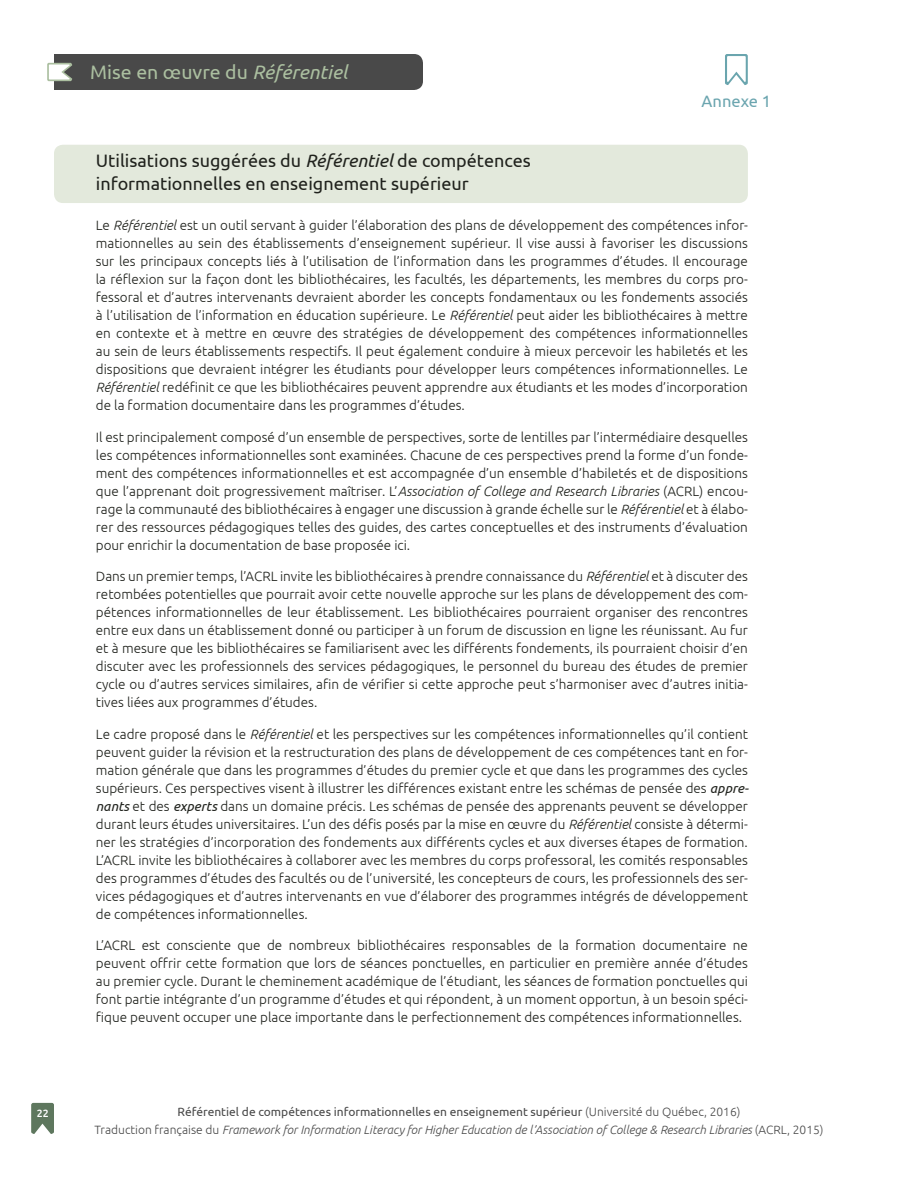
<style>
.page{position:relative;width:918px;height:1188px;background:#fff}
.page>*{position:absolute;margin:0;border:0;box-sizing:border-box;transform-origin:0 0}
.t1{font:19.5px "Ubuntu";color:#abbfa0}
.t2{font:18px/22.5px "Ubuntu";color:#20221d}
.t3{font:16.5px "Ubuntu";color:#6ba5af}
.t4{font:300 13.5px/18px "Ubuntu";color:#20221d;text-align:justify}
.t5{font:italic 300 12px/18px "Ubuntu";color:#494949;text-align:center}
.t6{font:500 10.5px "Ubuntu";color:#fff}
.s1{font-style:italic}
.s2{font-weight:400;font-style:italic}
.s3{font-weight:400;font-style:normal}
.s4{font-style:normal}
</style>
<div class="page">
<svg style="left:31px;top:1103px;width:23px;height:31px"></svg>
<div style="left:33px;top:1105px;width:19px;height:26px;background:#5e775e"></div>
<svg style="left:725px;top:54px;width:23px;height:31px"></svg>
<div style="left:727px;top:56px;width:19px;height:26px;background:#fff"></div>
<div style="left:54px;top:145px;width:694px;height:58px;background:#e3e9dc;border-radius:9px"></div>
<div style="left:47px;top:54px;width:376px;height:36px;background:#494949"></div>
<svg style="left:49px;top:64px;width:21px;height:16px"></svg>
<h1 class="t1" style="left:90px;top:60px;width:259px">Mise en œuvre du <span class="s1">Référentiel</span></h1>
<p class="t3" style="left:702px;top:91px;width:71px">Annexe 1</p>
<h2 class="t2" style="left:96px;top:149px;width:437px">Utilisations suggérées du <span class="s1">Référentiel</span> de compétences informationnelles en enseignement supérieur</h2>
<p class="t4" style="left:96px;top:216px;width:654px">Le <span class="s1">Référentiel</span> est un outil servant à guider l’élaboration des plans de développement des compétences infor&shy;mationnelles au sein des établissements d’enseignement supérieur. Il vise aussi à favoriser les discussions sur les principaux concepts liés à l’utilisation de l’information dans les programmes d’études. Il encourage la réflexion sur la façon dont les bibliothécaires, les facultés, les départements, les membres du corps pro&shy;fessoral et d’autres intervenants devraient aborder les concepts fondamentaux ou les fondements associés à l’utilisation de l’information en éducation supérieure. Le <span class="s1">Référentiel</span> peut aider les bibliothécaires à mettre en contexte et à mettre en œuvre des stratégies de développement des compétences informationnelles au sein de leurs établissements respectifs. Il peut également conduire à mieux percevoir les habiletés et les dispositions que devraient intégrer les étudiants pour développer leurs compétences informationnelles. Le <span class="s1">Référentiel</span> redéfinit ce que les bibliothécaires peuvent apprendre aux étudiants et les modes d’incorporation de la formation documentaire dans les programmes d’études.</p>
<p class="t4" style="left:96px;top:428px;width:654px">Il est principalement composé d’un ensemble de perspectives, sorte de lentilles par l’intermédiaire desquelles les compétences informationnelles sont examinées. Chacune de ces perspectives prend la forme d’un fonde&shy;ment des compétences informationnelles et est accompagnée d’un ensemble d’habiletés et de dispositions que l’apprenant doit progressivement maîtriser. L’<span class="s1">Association of College and Research Libraries</span> (ACRL) encou&shy;rage la communauté des bibliothécaires à engager une discussion à grande échelle sur le <span class="s1">Référentiel</span> et à élabo&shy;rer des ressources pédagogiques telles des guides, des cartes conceptuelles et des instruments d’évaluation pour enrichir la documentation de base proposée ici.</p>
<p class="t4" style="left:96px;top:567px;width:654px">Dans un premier temps, l’ACRL invite les bibliothécaires à prendre connaissance du <span class="s1">Référentiel</span> et à discuter des retombées potentielles que pourrait avoir cette nouvelle approche sur les plans de développement des com&shy;pétences informationnelles de leur établissement. Les bibliothécaires pourraient organiser des rencontres entre eux dans un établissement donné ou participer à un forum de discussion en ligne les réunissant. Au fur et à mesure que les bibliothécaires se familiarisent avec les différents fondements, ils pourraient choisir d’en discuter avec les professionnels des services pédagogiques, le personnel du bureau des études de premier cycle ou d’autres services similaires, afin de vérifier si cette approche peut s’harmoniser avec d’autres initia&shy;tives liées aux programmes d’études.</p>
<p class="t4" style="left:96px;top:725px;width:654px">Le cadre proposé dans le <span class="s1">Référentiel</span> et les perspectives sur les compétences informationnelles qu’il contient peuvent guider la révision et la restructuration des plans de développement de ces compétences tant en for&shy;mation générale que dans les programmes d’études du premier cycle et que dans les programmes des cycles supérieurs. Ces perspectives visent à illustrer les différences existant entre les schémas de pensée des <span class="s2">appre&shy;nants</span> et des <span class="s2">experts</span> dans un domaine précis. Les schémas de pensée des apprenants peuvent se développer durant leurs études universitaires. L’un des défis posés par la mise en œuvre du <span class="s1">Référentiel</span> consiste à détermi&shy;ner les stratégies d’incorporation des fondements aux différents cycles et aux diverses étapes de formation.<br>L’ACRL invite les bibliothécaires à collaborer avec les membres du corps professoral, les comités responsables des programmes d’études des facultés ou de l’université, les concepteurs de cours, les professionnels des ser&shy;vices pédagogiques et d’autres intervenants en vue d’élaborer des programmes intégrés de développement de compétences informationnelles.</p>
<p class="t4" style="left:96px;top:936px;width:654px">L’ACRL est consciente que de nombreux bibliothécaires responsables de la formation documentaire ne peuvent offrir cette formation que lors de séances ponctuelles, en particulier en première année d’études au premier cycle. Durant le cheminement académique de l’étudiant, les séances de formation ponctuelles qui font partie intégrante d’un programme d’études et qui répondent, à un moment opportun, à un besoin spéci&shy;fique peuvent occuper une place importante dans le perfectionnement des compétences informationnelles.</p>
<p class="t6" style="left:37px;top:1107px;width:13px">22</p>
<p class="t5" style="left:94px;top:1102px;width:731px"><span class="s3">Référentiel de compétences informationnelles en enseignement supérieur</span> <span class="s4">(Université du Québec, 2016)<br>Traduction française du</span> Framework for Information Literacy for Higher Education de l’Association of College &amp; Research Libraries <span class="s4">(ACRL, 2015)</span></p>
</div>
